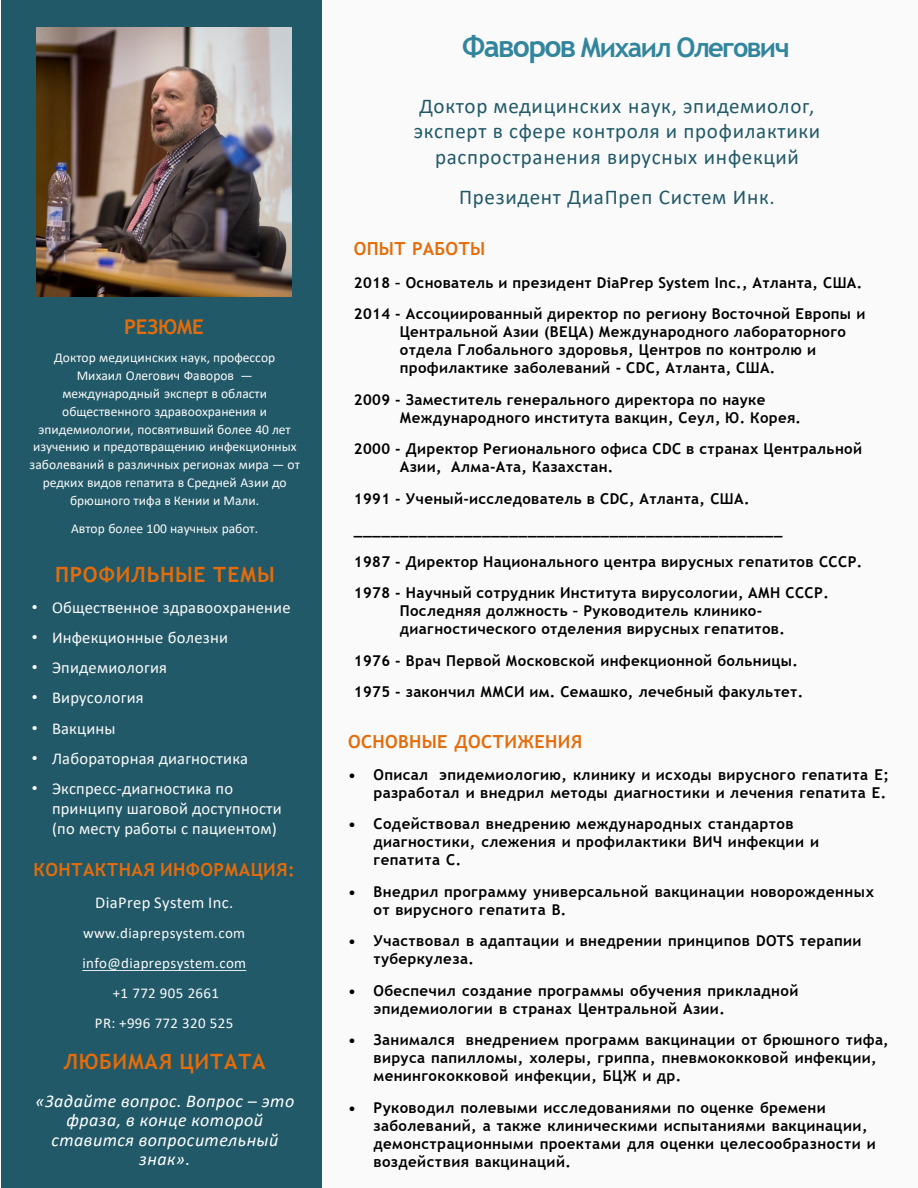
<style>
.page{position:relative;width:918px;height:1188px;background:#fff}
.page>*{position:absolute;margin:0;border:0;box-sizing:border-box;transform-origin:0 0}
.t1{font:700 27px "Trebuchet MS";letter-spacing:-.06em;color:#31859c}
.t2{font:21px/25.2px "Calibri";letter-spacing:.03em;color:#215968;text-align:center}
.t3{font:700 21px "Trebuchet MS";letter-spacing:.03em;color:#e46c0a}
.t4{font:700 20.4px "Trebuchet MS";letter-spacing:-.015em;color:#e46c0a}
.t5{font:italic 18px/19.5px "Calibri";letter-spacing:.025em;color:#fff;text-align:center}
.t6{font:700 18px "Trebuchet MS";letter-spacing:.02em;color:#e46c0a}
.t7{font:16.5px/19.8px "Calibri";letter-spacing:.01em;color:#fafafa}
.t8{font:700 15px/18px "Trebuchet MS";letter-spacing:.025em;color:#000}
.t9{font:15px "Calibri";letter-spacing:.025em;color:#fafafa}
.t10{font:13.5px/17.9px "Calibri";color:#fafafa;text-align:center}
.s1{font-family:"Arial"}
.s2{font-size:30px}
</style>
<div class="page">
<div style="left:322px;top:0;width:596px;height:1188px;background:#fafafa"></div>
<div style="left:1px;top:0;width:320px;height:1188px;background:#215968"></div>
<svg style="left:82px;top:970px;width:164px;height:1px"></svg>
<img style="left:37px;top:27px;width:254px;height:269px">
<p class="t4" style="left:124px;top:314px;width:81px">РЕЗЮМЕ</p>
<p class="t10" style="left:30px;top:348px;width:272px">Доктор медицинских наук, профессор<br>Михаил Олегович Фаворов — международный эксперт в области общественного здравоохранения и эпидемиологии, посвятивший более 40 лет изучению и предотвращению инфекционных заболеваний в различных регионах мира — от редких видов гепатита в Средней Азии до брюшного тифа в Кении и Мали.</p>
<p class="t10" style="left:71px;top:519px;width:189px">Автор более 100 научных работ.</p>
<p class="t3" style="left:55px;top:561px;width:221px">ПРОФИЛЬНЫЕ ТЕМЫ</p>
<p class="t7" style="left:32px;top:597px;width:260px"><span class="s1">•</span> Общественное здравоохранение</p>
<p class="t7" style="left:32px;top:627px;width:198px"><span class="s1">•</span> Инфекционные болезни</p>
<p class="t7" style="left:32px;top:657px;width:137px"><span class="s1">•</span> Эпидемиология</p>
<p class="t7" style="left:32px;top:688px;width:113px"><span class="s1">•</span> Вирусология</p>
<p class="t7" style="left:32px;top:718px;width:85px"><span class="s1">•</span> Вакцины</p>
<p class="t7" style="left:32px;top:748px;width:218px"><span class="s1">•</span> Лабораторная диагностика</p>
<p class="t7" style="left:52px;top:779px;width:231px;text-indent:-20px"><span class="s1">•</span> Экспресс-диагностика по принципу шаговой доступности (по месту работы с пациентом)</p>
<p class="t6" style="left:34px;top:859px;width:263px">КОНТАКТНАЯ ИНФОРМАЦИЯ:</p>
<p class="t7" style="left:95px;top:892px;width:140px">DiaPrep System Inc.</p>
<p class="t9" style="left:83px;top:923px;width:164px">www.diaprepsystem.com</p>
<p class="t9" style="left:82px;top:953px;width:165px">info@diaprepsystem.com</p>
<p class="t9" style="left:113px;top:983px;width:108px">+1 772 905 2661</p>
<p class="t9" style="left:95px;top:1013px;width:140px">PR: +996 772 320 525</p>
<p class="t3" style="left:64px;top:1048px;width:204px">ЛЮБИМАЯ ЦИТАТА</p>
<p class="t5" style="left:35px;top:1090px;width:260px">«Задайте вопрос. Вопрос – это фраза, в конце которой ставится вопросительный знак».</p>
<h2 class="t1" style="left:462px;top:31px;width:330px"><span class="s2">Фаворов</span> Михаил Олегович</h2>
<p class="t2" style="left:414px;top:93px;width:408px">Доктор медицинских наук, эпидемиолог, эксперт в сфере контроля и профилактики распространения вирусных инфекций</p>
<p class="t2" style="left:459px;top:184px;width:317px">Президент ДиаПреп Систем Инк.</p>
<p class="t6" style="left:354px;top:238px;width:133px">ОПЫТ РАБОТЫ</p>
<p class="t8" style="left:354px;top:273px;width:510px">2018 – Основатель и президент DiaPrep System Inc., Атланта, США.</p>
<p class="t8" style="left:400px;top:305px;width:467px;text-indent:-46px">2014 - Ассоциированный директор по региону Восточной Европы и Центральной Азии (ВЕЦА) Международного лабораторного отдела Глобального здоровья, Центров по контролю и профилактике заболеваний - CDC, Атланта, США.</p>
<p class="t8" style="left:400px;top:390px;width:403px;text-indent:-46px">2009 - Заместитель генерального директора по науке<br>Международного института вакцин, Сеул, Ю. Корея.</p>
<p class="t8" style="left:400px;top:440px;width:464px;text-indent:-46px">2000 - Директор Регионального офиса CDC в странах Центральной<br>Азии, Алма-Ата, Казахстан.</p>
<p class="t8" style="left:354px;top:489px;width:397px">1991 - Ученый-исследователь в CDC, Атланта, США.</p>
<p class="t8" style="left:354px;top:521px;width:430px">_______________________________________________</p>
<p class="t8" style="left:354px;top:552px;width:510px">1987 - Директор Национального центра вирусных гепатитов СССР.</p>
<p class="t8" style="left:400px;top:584px;width:430px;text-indent:-46px">1978 - Научный сотрудник Института вирусологии, АМН СССР.<br>Последняя должность – Руководитель клинико&shy;диагностического отделения вирусных гепатитов.</p>
<p class="t8" style="left:354px;top:651px;width:445px">1976 - Врач Первой Московской инфекционной больницы.</p>
<p class="t8" style="left:354px;top:683px;width:451px">1975 - закончил ММСИ им. Семашко, лечебный факультет.</p>
<p class="t6" style="left:348px;top:730px;width:236px">ОСНОВНЫЕ ДОСТИЖЕНИЯ</p>
<p class="t8" style="left:348px;top:765px;width:542px;text-align:right">• Описал эпидемиологию, клинику и исходы вирусного гепатита Е; разработал и внедрил методы диагностики и лечения гепатита Е.</p>
<p class="t8" style="left:374px;top:815px;width:447px;text-indent:-25px">• Содействовал внедрению международных стандартов диагностики, слежения и профилактики ВИЧ инфекции и гепатита С.</p>
<p class="t8" style="left:374px;top:882px;width:502px;text-indent:-25px">• Внедрил программу универсальной вакцинации новорожденных от вирусного гепатита B.</p>
<p class="t8" style="left:374px;top:932px;width:489px;text-indent:-25px">• Участвовал в адаптации и внедрении принципов DOTS терапии туберкулеза.</p>
<p class="t8" style="left:374px;top:981px;width:426px;text-indent:-25px">• Обеспечил создание программы обучения прикладной эпидемиологии в странах Центральной Азии.</p>
<p class="t8" style="left:374px;top:1031px;width:517px;text-indent:-25px">• Занимался внедрением программ вакцинации от брюшного тифа, вируса папилломы, холеры, гриппа, пневмококковой инфекции, менингококковой инфекции, БЦЖ и др.</p>
<p class="t8" style="left:374px;top:1098px;width:504px;text-indent:-25px">• Руководил полевыми исследованиями по оценке бремени заболеваний, а также клиническими испытаниями вакцинации, демонстрационными проектами для оценки целесообразности и воздействия вакцинаций.</p>
</div>
